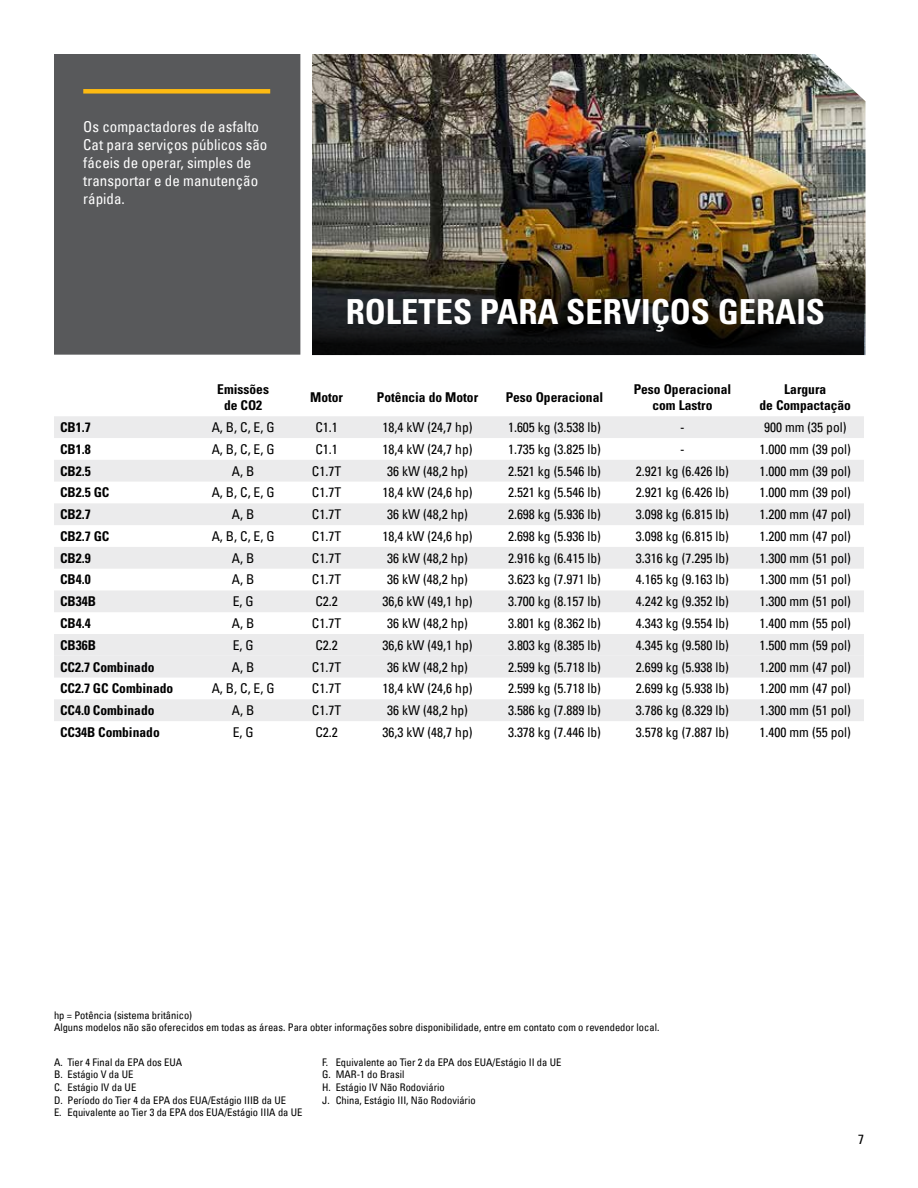
<style>
.page{position:relative;width:918px;height:1188px;background:#fff}
.page>*{position:absolute;margin:0;border:0;box-sizing:border-box;transform-origin:0 0}
.Headline_large_white{font:700 condensed 34.5px "Univers LT Std";color:#fff}
.Body_copy{font:condensed 15px/18px "Univers LT";color:#fff}
.t1{font:condensed 13.5px "Univers LT";color:#000}
.t2{font:700 condensed 13.5px/16.5px "Univers LT Std";color:#000;text-align:center}
.t3{font:condensed 10.5px "Univers LT";color:#000}
</style>
<div class="page">
<svg style="left:54px;top:416px;width:810px;height:305px;fill:#ebebec"></svg>
<div style="left:54px;top:656px;width:810px;height:22px;background:#ebebec"></div>
<img style="left:312px;top:54px;width:554px;height:301px">
<img style="left:312px;top:111px;width:552px;height:244px">
<div style="left:54px;top:54px;width:246px;height:301px;background:#58595b"></div>
<div style="left:83px;top:89px;width:187px;height:5px;background:#fdba12"></div>
<p class="Body_copy" style="left:83px;top:117px;width:186px">Os compactadores de asfalto<br>Cat para serviços públicos são fáceis de operar, simples de transportar e de manutenção rápida.</p>
<p class="Headline_large_white" style="left:346px;top:291px;width:481px">ROLETES PARA SERVIÇOS GERAIS</p>
<p class="t2" style="left:217px;top:381px;width:53px">Emissões de CO2</p>
<p class="t2" style="left:310px;top:389px;width:34px">Motor</p>
<p class="t2" style="left:377px;top:389px;width:103px">Potência do Motor</p>
<p class="t2" style="left:506px;top:389px;width:99px">Peso Operacional</p>
<p class="t2" style="left:634px;top:381px;width:99px">Peso Operacional com Lastro</p>
<p class="t2" style="left:760px;top:381px;width:93px">Largura<br>de Compactação</p>
<p class="t2" style="left:60px;top:419px;width:32px">CB1.7</p>
<p class="t1" style="left:212px;top:419px;width:64px">A, B, C, E, G</p>
<p class="t1" style="left:315px;top:419px;width:24px">C1.1</p>
<p class="t1" style="left:383px;top:419px;width:91px">18,4 kW (24,7 hp)</p>
<p class="t1" style="left:508px;top:419px;width:94px">1.605 kg (3.538 lb)</p>
<p class="t1" style="left:680px;top:419px;width:6px">-</p>
<p class="t1" style="left:764px;top:419px;width:84px">900 mm (35 pol)</p>
<p class="t2" style="left:60px;top:441px;width:32px">CB1.8</p>
<p class="t1" style="left:212px;top:440px;width:64px">A, B, C, E, G</p>
<p class="t1" style="left:315px;top:440px;width:24px">C1.1</p>
<p class="t1" style="left:383px;top:440px;width:91px">18,4 kW (24,7 hp)</p>
<p class="t1" style="left:508px;top:440px;width:94px">1.735 kg (3.825 lb)</p>
<p class="t1" style="left:680px;top:440px;width:6px">-</p>
<p class="t1" style="left:760px;top:440px;width:93px">1.000 mm (39 pol)</p>
<p class="t2" style="left:60px;top:462px;width:32px">CB2.5</p>
<p class="t1" style="left:232px;top:462px;width:24px">A, B</p>
<p class="t1" style="left:312px;top:462px;width:31px">C1.7T</p>
<p class="t1" style="left:387px;top:462px;width:82px">36 kW (48,2 hp)</p>
<p class="t1" style="left:508px;top:462px;width:94px">2.521 kg (5.546 lb)</p>
<p class="t1" style="left:636px;top:462px;width:94px">2.921 kg (6.426 lb)</p>
<p class="t1" style="left:760px;top:462px;width:93px">1.000 mm (39 pol)</p>
<p class="t2" style="left:60px;top:484px;width:51px">CB2.5 GC</p>
<p class="t1" style="left:212px;top:484px;width:64px">A, B, C, E, G</p>
<p class="t1" style="left:312px;top:484px;width:31px">C1.7T</p>
<p class="t1" style="left:383px;top:484px;width:91px">18,4 kW (24,6 hp)</p>
<p class="t1" style="left:508px;top:484px;width:94px">2.521 kg (5.546 lb)</p>
<p class="t1" style="left:636px;top:484px;width:94px">2.921 kg (6.426 lb)</p>
<p class="t1" style="left:760px;top:484px;width:93px">1.000 mm (39 pol)</p>
<p class="t2" style="left:60px;top:506px;width:32px">CB2.7</p>
<p class="t1" style="left:232px;top:506px;width:24px">A, B</p>
<p class="t1" style="left:312px;top:506px;width:31px">C1.7T</p>
<p class="t1" style="left:387px;top:506px;width:82px">36 kW (48,2 hp)</p>
<p class="t1" style="left:508px;top:506px;width:94px">2.698 kg (5.936 lb)</p>
<p class="t1" style="left:636px;top:506px;width:94px">3.098 kg (6.815 lb)</p>
<p class="t1" style="left:760px;top:506px;width:93px">1.200 mm (47 pol)</p>
<p class="t2" style="left:60px;top:528px;width:51px">CB2.7 GC</p>
<p class="t1" style="left:212px;top:528px;width:64px">A, B, C, E, G</p>
<p class="t1" style="left:312px;top:528px;width:31px">C1.7T</p>
<p class="t1" style="left:383px;top:528px;width:91px">18,4 kW (24,6 hp)</p>
<p class="t1" style="left:508px;top:528px;width:94px">2.698 kg (5.936 lb)</p>
<p class="t1" style="left:636px;top:528px;width:94px">3.098 kg (6.815 lb)</p>
<p class="t1" style="left:760px;top:528px;width:93px">1.200 mm (47 pol)</p>
<p class="t2" style="left:60px;top:550px;width:32px">CB2.9</p>
<p class="t1" style="left:232px;top:549px;width:24px">A, B</p>
<p class="t1" style="left:312px;top:549px;width:31px">C1.7T</p>
<p class="t1" style="left:387px;top:549px;width:82px">36 kW (48,2 hp)</p>
<p class="t1" style="left:508px;top:549px;width:94px">2.916 kg (6.415 lb)</p>
<p class="t1" style="left:636px;top:549px;width:94px">3.316 kg (7.295 lb)</p>
<p class="t1" style="left:760px;top:549px;width:93px">1.300 mm (51 pol)</p>
<p class="t2" style="left:60px;top:571px;width:32px">CB4.0</p>
<p class="t1" style="left:232px;top:571px;width:24px">A, B</p>
<p class="t1" style="left:312px;top:571px;width:31px">C1.7T</p>
<p class="t1" style="left:387px;top:571px;width:82px">36 kW (48,2 hp)</p>
<p class="t1" style="left:508px;top:571px;width:94px">3.623 kg (7.971 lb)</p>
<p class="t1" style="left:636px;top:571px;width:94px">4.165 kg (9.163 lb)</p>
<p class="t1" style="left:760px;top:571px;width:93px">1.300 mm (51 pol)</p>
<p class="t2" style="left:60px;top:593px;width:37px">CB34B</p>
<p class="t1" style="left:233px;top:593px;width:22px">E, G</p>
<p class="t1" style="left:315px;top:593px;width:24px">C2.2</p>
<p class="t1" style="left:383px;top:593px;width:91px">36,6 kW (49,1 hp)</p>
<p class="t1" style="left:508px;top:593px;width:94px">3.700 kg (8.157 lb)</p>
<p class="t1" style="left:636px;top:593px;width:94px">4.242 kg (9.352 lb)</p>
<p class="t1" style="left:760px;top:593px;width:93px">1.300 mm (51 pol)</p>
<p class="t2" style="left:60px;top:615px;width:32px">CB4.4</p>
<p class="t1" style="left:232px;top:615px;width:24px">A, B</p>
<p class="t1" style="left:312px;top:615px;width:31px">C1.7T</p>
<p class="t1" style="left:387px;top:615px;width:82px">36 kW (48,2 hp)</p>
<p class="t1" style="left:508px;top:615px;width:94px">3.801 kg (8.362 lb)</p>
<p class="t1" style="left:636px;top:615px;width:94px">4.343 kg (9.554 lb)</p>
<p class="t1" style="left:760px;top:615px;width:93px">1.400 mm (55 pol)</p>
<p class="t2" style="left:60px;top:637px;width:37px">CB36B</p>
<p class="t1" style="left:233px;top:636px;width:22px">E, G</p>
<p class="t1" style="left:315px;top:636px;width:24px">C2.2</p>
<p class="t1" style="left:383px;top:636px;width:91px">36,6 kW (49,1 hp)</p>
<p class="t1" style="left:508px;top:636px;width:94px">3.803 kg (8.385 lb)</p>
<p class="t1" style="left:636px;top:636px;width:94px">4.345 kg (9.580 lb)</p>
<p class="t1" style="left:760px;top:636px;width:93px">1.500 mm (59 pol)</p>
<p class="t2" style="left:60px;top:658px;width:96px">CC2.7 Combinado</p>
<p class="t1" style="left:232px;top:658px;width:24px">A, B</p>
<p class="t1" style="left:312px;top:658px;width:31px">C1.7T</p>
<p class="t1" style="left:387px;top:658px;width:82px">36 kW (48,2 hp)</p>
<p class="t1" style="left:508px;top:658px;width:94px">2.599 kg (5.718 lb)</p>
<p class="t1" style="left:636px;top:658px;width:94px">2.699 kg (5.938 lb)</p>
<p class="t1" style="left:760px;top:658px;width:93px">1.200 mm (47 pol)</p>
<p class="t2" style="left:60px;top:680px;width:115px">CC2.7 GC Combinado</p>
<p class="t1" style="left:212px;top:680px;width:64px">A, B, C, E, G</p>
<p class="t1" style="left:312px;top:680px;width:31px">C1.7T</p>
<p class="t1" style="left:383px;top:680px;width:91px">18,4 kW (24,6 hp)</p>
<p class="t1" style="left:508px;top:680px;width:94px">2.599 kg (5.718 lb)</p>
<p class="t1" style="left:636px;top:680px;width:94px">2.699 kg (5.938 lb)</p>
<p class="t1" style="left:760px;top:680px;width:93px">1.200 mm (47 pol)</p>
<p class="t2" style="left:60px;top:702px;width:96px">CC4.0 Combinado</p>
<p class="t1" style="left:232px;top:702px;width:24px">A, B</p>
<p class="t1" style="left:312px;top:702px;width:31px">C1.7T</p>
<p class="t1" style="left:387px;top:702px;width:82px">36 kW (48,2 hp)</p>
<p class="t1" style="left:508px;top:702px;width:94px">3.586 kg (7.889 lb)</p>
<p class="t1" style="left:636px;top:702px;width:94px">3.786 kg (8.329 lb)</p>
<p class="t1" style="left:760px;top:702px;width:93px">1.300 mm (51 pol)</p>
<p class="t2" style="left:60px;top:724px;width:101px">CC34B Combinado</p>
<p class="t1" style="left:233px;top:724px;width:22px">E, G</p>
<p class="t1" style="left:315px;top:724px;width:24px">C2.2</p>
<p class="t1" style="left:383px;top:724px;width:91px">36,3 kW (48,7 hp)</p>
<p class="t1" style="left:508px;top:724px;width:94px">3.378 kg (7.446 lb)</p>
<p class="t1" style="left:636px;top:724px;width:94px">3.578 kg (7.887 lb)</p>
<p class="t1" style="left:760px;top:724px;width:93px">1.400 mm (55 pol)</p>
<p class="t3" style="left:54px;top:1008px;width:140px">hp = Potência (sistema britânico)</p>
<p class="t3" style="left:54px;top:1021px;width:607px">Alguns modelos não são oferecidos em todas as áreas. Para obter informações sobre disponibilidade, entre em contato com o revendedor local.</p>
<p class="t3" style="left:54px;top:1055px;width:130px">A. Tier 4 Final da EPA dos EUA</p>
<p class="t3" style="left:54px;top:1068px;width:81px">B. Estágio V da UE</p>
<p class="t3" style="left:54px;top:1081px;width:84px">C. Estágio IV da UE</p>
<p class="t3" style="left:54px;top:1093px;width:234px">D. Período do Tier 4 da EPA dos EUA/Estágio IIIB da UE</p>
<p class="t3" style="left:54px;top:1106px;width:250px">E. Equivalente ao Tier 3 da EPA dos EUA/Estágio IIIA da UE</p>
<p class="t3" style="left:322px;top:1055px;width:241px">F. Equivalente ao Tier 2 da EPA dos EUA/Estágio II da UE</p>
<p class="t3" style="left:322px;top:1068px;width:84px">G. MAR-1 do Brasil</p>
<p class="t3" style="left:322px;top:1081px;width:124px">H. Estágio IV Não Rodoviário</p>
<p class="t3" style="left:322px;top:1093px;width:155px">J. China, Estágio III, Não Rodoviário</p>
<p class="t1" style="left:858px;top:1130px;width:7px">7</p>
</div>
